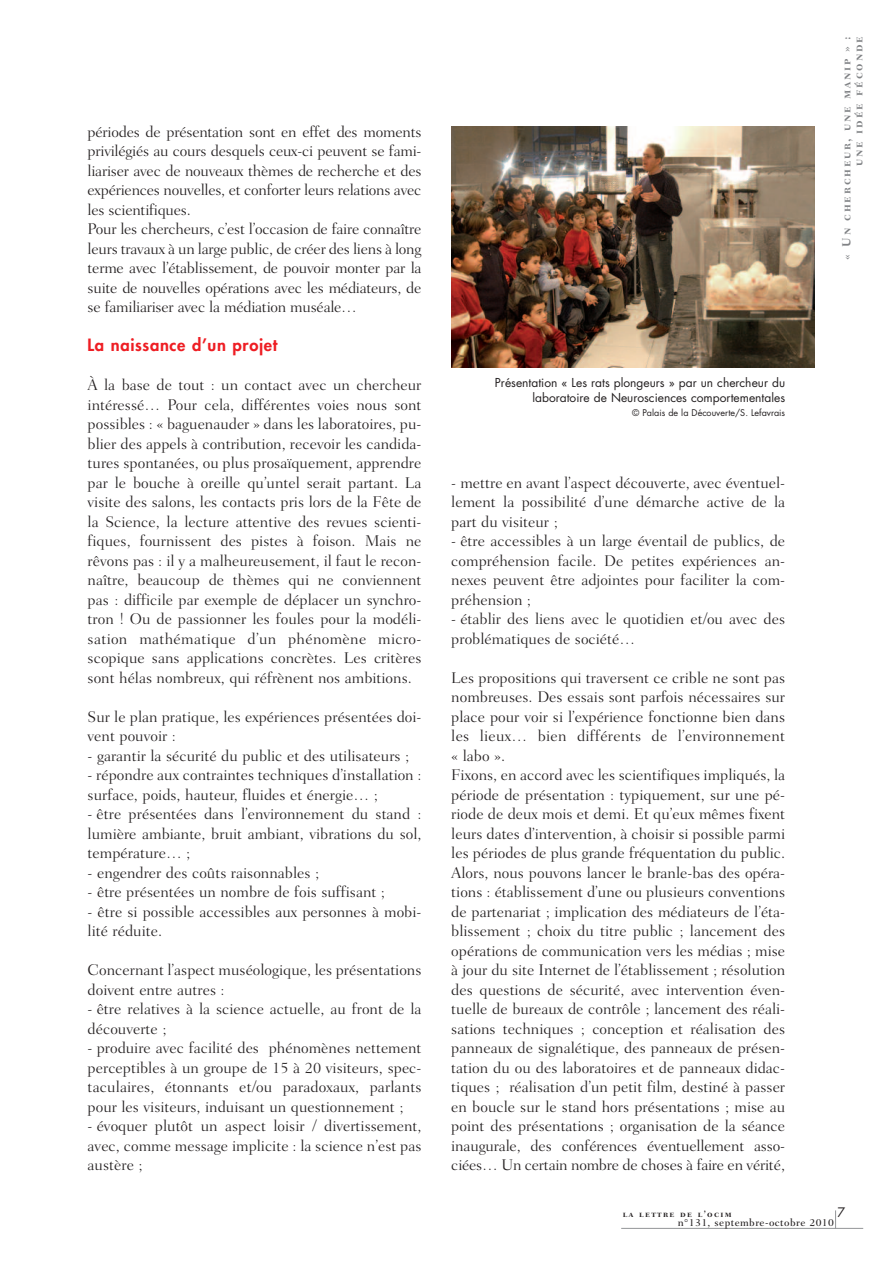
<style>
.page{position:relative;width:893px;height:1263px;background:#fff}
.page>*{position:absolute;margin:0;border:0;box-sizing:border-box;transform-origin:0 0}
.t1{font:800 16.5px "Futura";letter-spacing:.04em;color:#ee1d23}
.t2{font:300 15.75px/19.5px "Fairfield LH";color:#231f20}
.t3{font:12.75px "Futura";color:#231f20}
.t4{font:12px/15.8px "Futura";color:#231f20;text-align:right}
.t5{font:12px/12px "Fairfield LH Bold SC";letter-spacing:.15em;color:#808285;text-align:right}
.t6{font:500 10.5px "Fairfield LH";letter-spacing:.04em;color:#231f20}
.t7{font:9px "Futura";color:#231f20}
.t8{font:9px "Fairfield LH Bold SC";letter-spacing:.15em;color:#231f20}
</style>
<div class="page">
<svg style="left:835px;top:1210px;width:1px;height:18px"></svg>
<hr style="left:621px;top:1228px;width:242px;height:1px;background:#939598">
<img style="left:452px;top:126px;width:363px;height:241px">
<p class="t2" style="left:88px;top:123px;width:335px">périodes de présentation sont en effet des moments privilégiés au cours desquels ceux-ci peuvent se fami&shy;liariser avec de nouveaux thèmes de recherche et des expériences nouvelles, et conforter leurs relations avec les scientifiques.<br>Pour les chercheurs, c’est l’occasion de faire connaître leurs travaux à un large public, de créer des liens à long terme avec l’établissement, de pouvoir monter par la suite de nouvelles opérations avec les médiateurs, de se familiariser avec la médiation muséale…</p>
<p class="t1" style="left:88px;top:337px;width:191px">La naissance d’un projet</p>
<p class="t2" style="left:88px;top:376px;width:335px;text-align:justify">À la base de tout : un contact avec un chercheur intéressé… Pour cela, différentes voies nous sont possibles : « baguenauder » dans les laboratoires, pu&shy;blier des appels à contribution, recevoir les candida&shy;tures spontanées, ou plus prosaïquement, apprendre par le bouche à oreille qu’untel serait partant. La visite des salons, les contacts pris lors de la Fête de la Science, la lecture attentive des revues scienti&shy;fiques, fournissent des pistes à foison. Mais ne rêvons pas : il y a malheureusement, il faut le recon&shy;naître, beaucoup de thèmes qui ne conviennent pas : difficile par exemple de déplacer un synchro&shy;tron ! Ou de passionner les foules pour la modéli&shy;sation mathématique d’un phénomène micro&shy;scopique sans applications concrètes. Les critères sont hélas nombreux, qui réfrènent nos ambitions.</p>
<p class="t2" style="left:88px;top:708px;width:335px">Sur le plan pratique, les expériences présentées doi&shy;vent pouvoir :</p>
<p class="t2" style="left:88px;top:747px;width:323px">- garantir la sécurité du public et des utilisateurs ;</p>
<p class="t2" style="left:88px;top:766px;width:335px">- répondre aux contraintes techniques d’installation : surface, poids, hauteur, fluides et énergie… ;</p>
<p class="t2" style="left:88px;top:805px;width:335px;text-align:justify">- être présentées dans l’environnement du stand : lumière ambiante, bruit ambiant, vibrations du sol, température… ;</p>
<p class="t2" style="left:88px;top:864px;width:233px">- engendrer des coûts raisonnables ;</p>
<p class="t2" style="left:88px;top:883px;width:299px">- être présentées un nombre de fois suffisant ;</p>
<p class="t2" style="left:88px;top:903px;width:335px">- être si possible accessibles aux personnes à mobi&shy;lité réduite.</p>
<p class="t2" style="left:88px;top:961px;width:335px">Concernant l’aspect muséologique, les présentations doivent entre autres :</p>
<p class="t2" style="left:88px;top:1000px;width:335px">- être relatives à la science actuelle, au front de la découverte ;</p>
<p class="t2" style="left:88px;top:1039px;width:335px;text-align:justify">- produire avec facilité des phénomènes nettement perceptibles à un groupe de 15 à 20 visiteurs, spec&shy;taculaires, étonnants et/ou paradoxaux, parlants pour les visiteurs, induisant un questionnement ;</p>
<p class="t2" style="left:88px;top:1117px;width:335px;text-align:justify">- évoquer plutôt un aspect loisir / divertissement, avec, comme message implicite : la science n’est pas austère ;</p>
<p class="t4" style="left:495px;top:375px;width:292px">Présentation « Les rats plongeurs » par un chercheur du laboratoire de Neurosciences comportementales</p>
<p class="t7" style="left:632px;top:408px;width:154px">© Palais de la Découverte/S. Lefavrais</p>
<p class="t2" style="left:451px;top:474px;width:335px;text-align:justify">- mettre en avant l’aspect découverte, avec éventuel&shy;lement la possibilité d’une démarche active de la part du visiteur ;</p>
<p class="t2" style="left:451px;top:532px;width:335px;text-align:justify">- être accessibles à un large éventail de publics, de compréhension facile. De petites expériences an&shy;nexes peuvent être adjointes pour faciliter la com&shy;préhension ;</p>
<p class="t2" style="left:451px;top:610px;width:335px">- établir des liens avec le quotidien et/ou avec des problématiques de société…</p>
<p class="t2" style="left:451px;top:669px;width:335px">Les propositions qui traversent ce crible ne sont pas nombreuses. Des essais sont parfois nécessaires sur place pour voir si l’expérience fonctionne bien dans les lieux… bien différents de l’environnement « labo ».<br>Fixons, en accord avec les scientifiques impliqués, la période de présentation : typiquement, sur une pé&shy;riode de deux mois et demi. Et qu’eux mêmes fixent leurs dates d’intervention, à choisir si possible parmi les périodes de plus grande fréquentation du public.<br>Alors, nous pouvons lancer le branle-bas des opéra&shy;tions : établissement d’une ou plusieurs conventions de partenariat ; implication des médiateurs de l’éta&shy;blissement ; choix du titre public ; lancement des opérations de communication vers les médias ; mise à jour du site Internet de l’établissement ; résolution des questions de sécurité, avec intervention éven&shy;tuelle de bureaux de contrôle ; lancement des réali&shy;sations techniques ; conception et réalisation des panneaux de signalétique, des panneaux de présen&shy;tation du ou des laboratoires et de panneaux didac&shy;tiques ; réalisation d’un petit film, destiné à passer en boucle sur le stand hors présentations ; mise au point des présentations ; organisation de la séance inaugurale, des conférences éventuellement asso&shy;ciées… Un certain nombre de choses à faire en vérité,</p>
<p class="t5" style="left:842px;top:260px;width:225px;rotate:-90deg">« Un chercheur, une manip » : une idée féconde</p>
<p class="t3" style="left:837px;top:1206px;width:9px">7</p>
<p class="t8" style="left:623px;top:1210px;width:110px">la lettre de l’ocim</p>
<p class="t6" style="left:678px;top:1218px;width:158px">n°131, septembre-octobre 2010</p>
</div>
